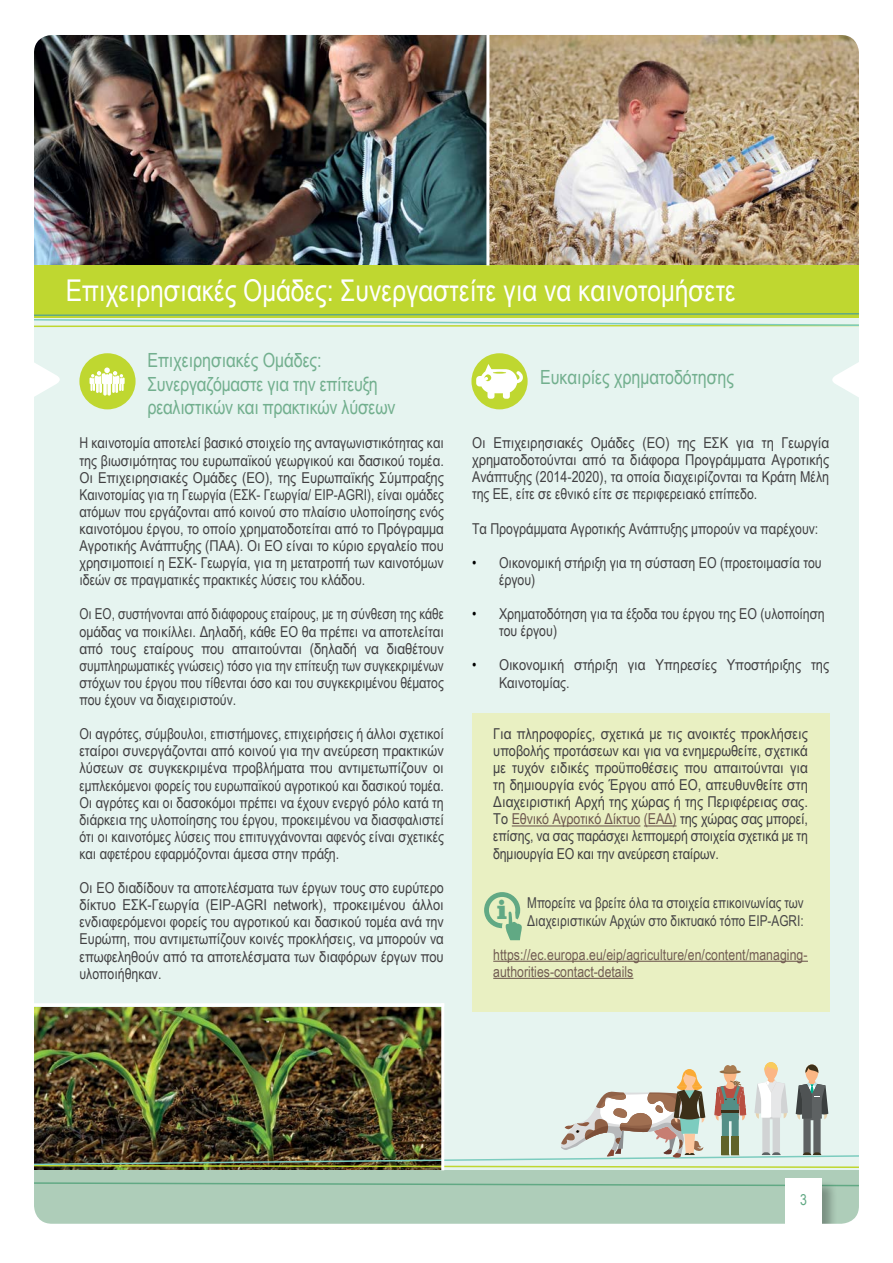
<style>
.page{position:relative;width:893px;height:1263px;background:#fff}
.page>*{position:absolute;margin:0;border:0;box-sizing:border-box;transform-origin:0 0}
.t1{font:30px "Arial Narrow";color:#fff}
.t2{font:900 28.2px "Clarendon BT";color:#61a984}
.t3{font:19.5px/23.4px "Arial Narrow";letter-spacing:-.01em;color:#72af8e}
.t4{font:15px/17.1px "Arial Narrow";color:#414042;text-align:justify}
.t5{font:15px/17.1px "Arial Narrow";color:#414042;text-align:justify;scale:1.05 1}
.t6{font:15px/17.1px "Arial Narrow";color:#414042;text-align:justify;scale:.95 1}
.t7{font:15px/17.1px "Arial Narrow";letter-spacing:.005em;color:#6e584f}
.t8{font:15px "Arial Narrow";color:#61a984}
.s1{color:#000}
.s2{color:#6e584f}
</style>
<div class="page">
<img style="left:34px;top:35px;width:825px;height:1189px">
<h1 class="t1" style="left:66px;top:268px;width:671px">Επιχειρησιακές Oμάδες: Συνεργαστείτε για να καινοτομήσετε</h1>
<h3 class="t3" style="left:147px;top:348px;width:249px">Επιχειρησιακές Ομάδες:<br>Συνεργαζόμαστε για την επίτευξη ρεαλιστικών και πρακτικών λύσεων</h3>
<p class="t4" style="left:79px;top:434px;width:366px">Η καινοτομία αποτελεί βασικό στοιχείο της ανταγωνιστικότητας και της βιωσιμότητας του ευρωπαϊκού γεωργικού και δασικού τομέα.<br>Οι Επιχειρησιακές Ομάδες (EO), της Ευρωπαϊκής Σύμπραξης Καινοτομίας για τη Γεωργία (ΕΣΚ- Γεωργία/ EIP-AGRI), είναι ομάδες ατόμων που εργάζονται από κοινού στο πλαίσιο υλοποίησης ενός καινοτόμου έργου, το οποίο χρηματοδοτείται από το Πρόγραμμα Αγροτικής Ανάπτυξης (ΠΑΑ). Οι ΕΟ είναι το κύριο εργαλείο που χρησιμοποιεί η ΕΣΚ- Γεωργία, για τη μετατροπή των καινοτόμων ιδεών σε πραγματικές πρακτικές λύσεις του κλάδου.</p>
<p class="t6" style="left:79px;top:605px;width:385px">Οι ΕΟ, συστήνονται από διάφορους εταίρους, με τη σύνθεση της κάθε ομάδας να ποικίλλει. Δηλαδή, κάθε ΕΟ θα πρέπει να αποτελείται από τους εταίρους που απαιτούνται (δηλαδή να διαθέτουν συμπληρωματικές γνώσεις) τόσο για την επίτευξη των συγκεκριμένων στόχων του έργου που τίθενται όσο και του συγκεκριμένου θέματος που έχουν να διαχειριστούν.</p>
<p class="t4" style="left:79px;top:725px;width:366px">Οι αγρότες, σύμβουλοι, επιστήμονες, επιχειρήσεις ή άλλοι σχετικοί εταίροι συνεργάζονται από κοινού για την ανεύρεση πρακτικών λύσεων σε συγκεκριμένα προβλήματα που αντιμετωπίζουν οι εμπλεκόμενοι φορείς του ευρωπαϊκού αγροτικού και δασικού τομέα.<br>Οι αγρότες και οι δασοκόμοι πρέπει να έχουν ενεργό ρόλο κατά τη διάρκεια της υλοποίησης του έργου, προκειμένου να διασφαλιστεί ότι οι καινοτόμες λύσεις που επιτυγχάνονται αφενός είναι σχετικές και αφετέρου εφαρμόζονται άμεσα στην πράξη.</p>
<p class="t4" style="left:79px;top:879px;width:366px">Οι ΕΟ διαδίδουν τα αποτελέσματα των έργων τους στο ευρύτερο δίκτυο ΕΣΚ-Γεωργία (EIP-AGRI network), προκειμένου άλλοι ενδιαφερόμενοι φορείς του αγροτικού και δασικού τομέα ανά την Ευρώπη, που αντιμετωπίζουν κοινές προκλήσεις, να μπορούν να επωφεληθούν από τα αποτελέσματα των διαφόρων έργων που υλοποιήθηκαν.</p>
<h3 class="t3" style="left:540px;top:365px;width:195px">Ευκαιρίες χρηματοδότησης</h3>
<p class="t5" style="left:472px;top:434px;width:342px">Οι Επιχειρησιακές Ομάδες (ΕΟ) της ΕΣΚ για τη Γεωργία χρηματοδοτούνται από τα διάφορα Προγράμματα Αγροτικής Ανάπτυξης (2014-2020), τα οποία διαχειρίζονται τα Κράτη Μέλη της ΕΕ, είτε σε εθνικό είτε σε περιφερειακό επίπεδο.</p>
<p class="t4" style="left:472px;top:519px;width:348px">Τα Προγράμματα Αγροτικής Ανάπτυξης μπορούν να παρέχουν:</p>
<p class="t4" style="left:499px;top:553px;width:324px;text-indent:-27px"><span class="s1">•</span> Οικονομική στήριξη για τη σύσταση ΕΟ (προετοιμασία του έργου)</p>
<p class="t4" style="left:499px;top:605px;width:327px;text-indent:-27px"><span class="s1">•</span> Χρηματοδότηση για τα έξοδα του έργου της ΕΟ (υλοποίηση του έργου)</p>
<p class="t5" style="left:499px;top:656px;width:316px;text-indent:-27px"><span class="s1">•</span> Οικονομική στήριξη για Υπηρεσίες Υποστήριξης της<br>Καινοτομίας.</p>
<p class="t5" style="left:493px;top:724px;width:301px">Για πληροφορίες, σχετικά με τις ανοικτές προκλήσεις υποβολής προτάσεων και για να ενημερωθείτε, σχετικά με τυχόν ειδικές προϋποθέσεις που απαιτούνται για τη δημιουργία ενός Έργου από ΕΟ, απευθυνθείτε στη Διαχειριστική Αρχή της χώρας ή της Περιφέρειας σας.<br>Το <span class="s2">Εθνικό Αγροτικό Δίκτυο (ΕΑΔ)</span> της χώρας σας μπορεί, επίσης, να σας παράσχει λεπτομερή στοιχεία σχετικά με τη δημιουργία ΕΟ και την ανεύρεση εταίρων.</p>
<p class="t6" style="left:527px;top:893px;width:292px;line-height:18px">Μπορείτε να βρείτε όλα τα στοιχεία επικοινωνίας των<br>Διαχειριστικών Αρχών στο δικτυακό τόπο EIP-AGRI:</p>
<p class="t7" style="left:493px;top:945px;width:316px">https://ec.europa.eu/eip/agriculture/en/content/managing&shy;authorities-contact-details</p>
<h2 class="t2" style="left:497px;top:892px;width:12px">i</h2>
<p class="t8" style="left:800px;top:1189px;width:8px">3</p>
</div>
